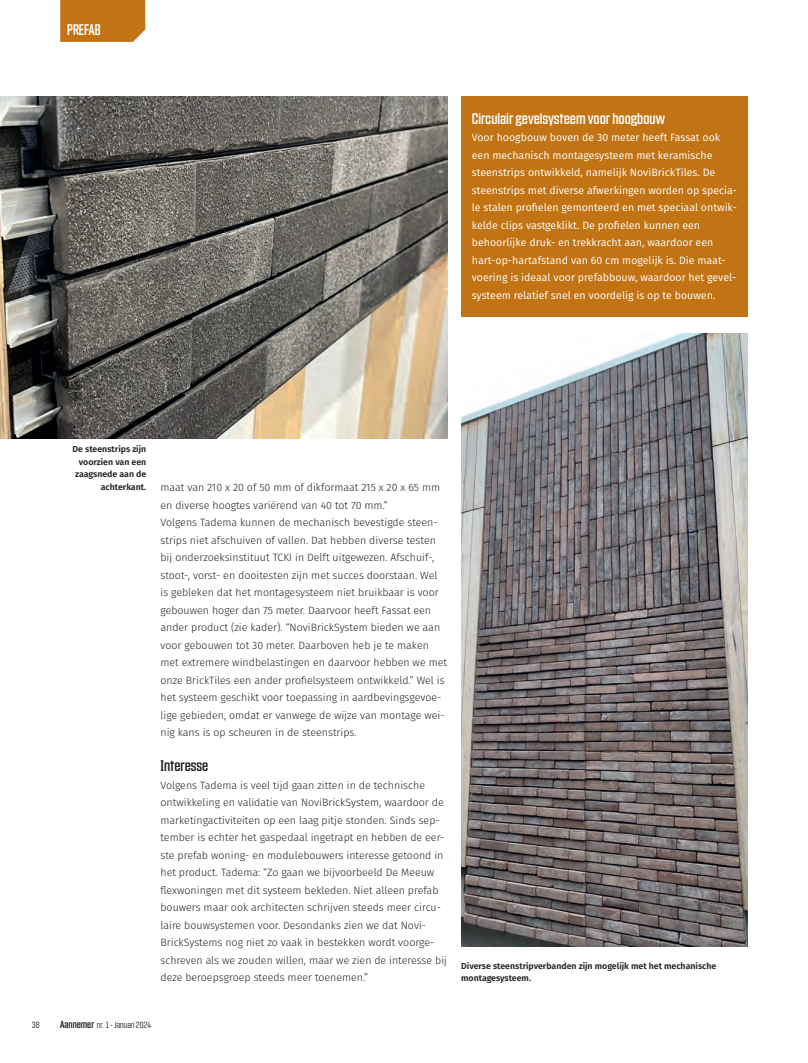
<style>
.page{position:relative;width:808px;height:1063px;background:#fff}
.page>*{position:absolute;margin:0;border:0;box-sizing:border-box;transform-origin:0 0}
.t1{font:15px "Countach";color:#fff}
.t2{font:15px "Countach";color:#231f20}
.t3{font:15px "Countach";color:#fff;scale:.9 1}
.t4{font:300 10.62px/17.5px "Fira Sans";color:#231f20}
.t5{font:10.62px/17.5px "Fira Sans";color:#fff}
.t6{font:600 8.75px/12.5px "Fira Sans";color:#231f20;text-align:right}
.t7{font:300 8.75px "Countach";color:#231f20}
.s1{font-weight:400;font-size:10px}
</style>
<div class="page">
<div style="left:461px;top:96px;width:287px;height:220px;background:#c27414"></div>
<img style="left:0;top:96px;width:447px;height:343px">
<img style="left:461px;top:334px;width:287px;height:612px">
<div style="left:60px;top:0;width:85px;height:42px;background:#c27414"></div>
<h1 class="t3" style="left:67px;top:20px;width:39px">PREFAB</h1>
<h1 class="t1" style="left:472px;top:109px;width:195px">Circulair gevelsysteem voor hoogbouw</h1>
<p class="t5" style="left:472px;top:128px;width:267px">Voor hoogbouw boven de 30 meter heeft Fassat ook een mechanisch montagesysteem met keramische steenstrips ontwikkeld, namelijk NoviBrickTiles. De steenstrips met diverse afwerkingen worden op specia&shy;le stalen profielen gemonteerd en met speciaal ontwik&shy;kelde clips vastgeklikt. De profielen kunnen een behoorlijke druk- en trekkracht aan, waardoor een hart-op-hartafstand van 60 cm mogelijk is. Die maat&shy;voering is ideaal voor prefabbouw, waardoor het gevel&shy;systeem relatief snel en voordelig is op te bouwen.</p>
<p class="t6" style="left:73px;top:442px;width:75px">De steenstrips zijn voorzien van een zaagsnede aan de achterkant.</p>
<p class="t4" style="left:160px;top:479px;width:288px">maat van 210 x 20 of 50 mm of dikformaat 215 x 20 x 65 mm en diverse hoogtes variërend van 40 tot 70 mm.”<br>Volgens Tadema kunnen de mechanisch bevestigde steen&shy;strips niet afschuiven of vallen. Dat hebben diverse testen bij onderzoeksinstituut TCKI in Delft uitgewezen. Afschuif-, stoot-, vorst- en dooitesten zijn met succes doorstaan. Wel is gebleken dat het montagesysteem niet bruikbaar is voor gebouwen hoger dan 75 meter. Daarvoor heeft Fassat een ander product (zie kader). “NoviBrickSystem bieden we aan voor gebouwen tot 30 meter. Daarboven heb je te maken met extremere windbelastingen en daarvoor hebben we met onze BrickTiles een ander profielsysteem ontwikkeld.” Wel is het systeem geschikt voor toepassing in aardbevingsgevoe&shy;lige gebieden, omdat er vanwege de wijze van montage wei&shy;nig kans is op scheuren in de steenstrips.</p>
<h1 class="t2" style="left:160px;top:756px;width:49px">Interesse</h1>
<p class="t4" style="left:160px;top:776px;width:288px">Volgens Tadema is veel tijd gaan zitten in de technische ontwikkeling en validatie van NoviBrickSystem, waardoor de marketingactiviteiten op een laag pitje stonden. Sinds sep&shy;tember is echter het gaspedaal ingetrapt en hebben de eer&shy;ste prefab woning- en modulebouwers interesse getoond in het product. Tadema: “Zo gaan we bijvoorbeeld De Meeuw flexwoningen met dit systeem bekleden. Niet alleen prefab bouwers maar ook architecten schrijven steeds meer circu&shy;laire bouwsystemen voor. Desondanks zien we dat Novi-BrickSystems nog niet zo vaak in bestekken wordt voorge&shy;schreven als we zouden willen, maar we zien de interesse bij deze beroepsgroep steeds meer toenemen.”</p>
<p class="t6" style="left:461px;top:959px;width:257px;text-align:left">Diverse steenstripverbanden zijn mogelijk met het mechanische montagesysteem.</p>
<p class="t7" style="left:32px;top:1019px;width:9px">38</p>
<p class="t7" style="left:60px;top:1019px;width:93px"><span class="s1">Aannemer</span> nr. 1 - Januari 2024</p>
</div>
